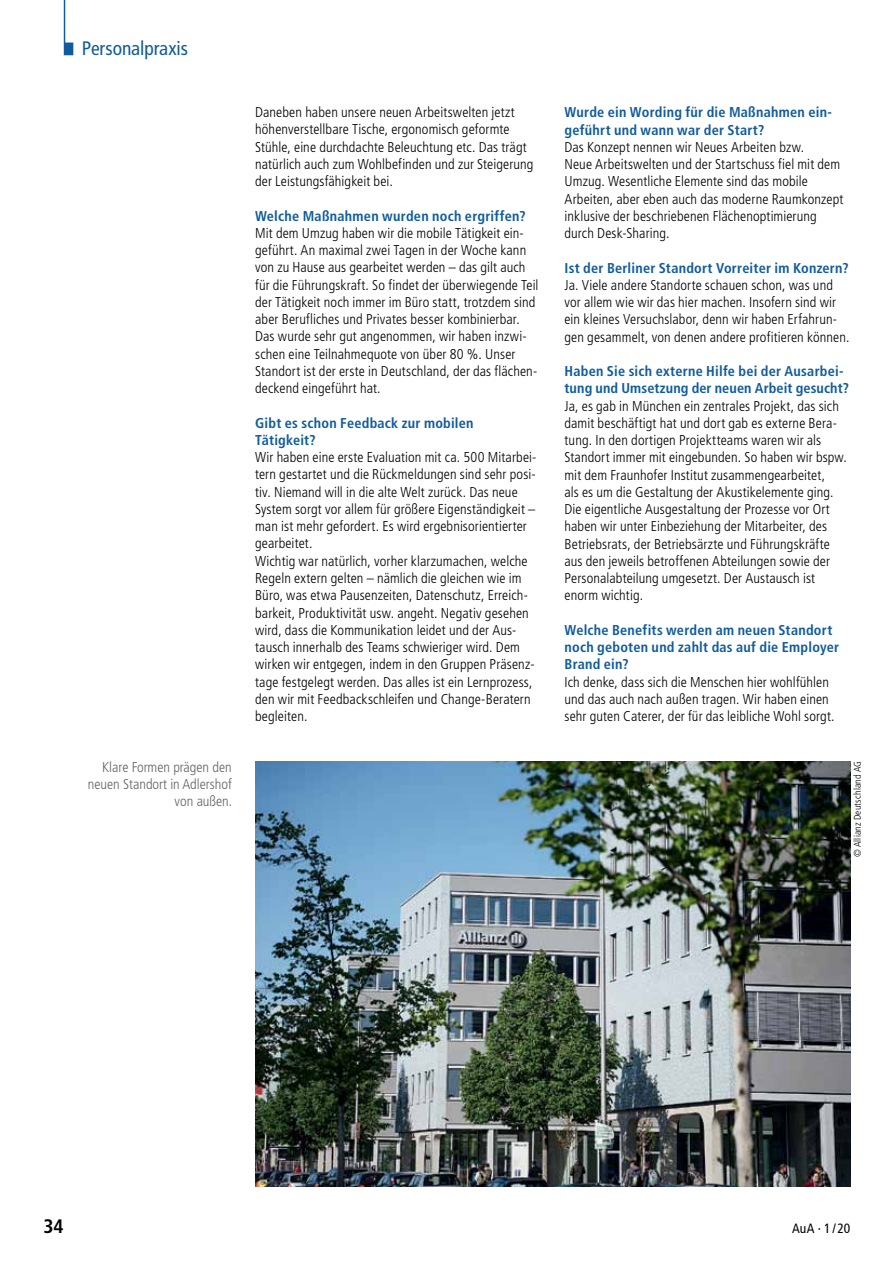
<style>
.page{position:relative;width:893px;height:1263px;background:#fff}
.page>*{position:absolute;margin:0;border:0;box-sizing:border-box;transform-origin:0 0}
.t1{font:condensed 19.5px "Frutiger LT Std";letter-spacing:-.005em;color:#105b9d}
.t2{font:700 condensed 19.5px "Frutiger LT Std";color:#000}
.t3{font:300 condensed 14.25px/17.2px "Frutiger LT Std";letter-spacing:.01em;color:#000}
.t4{font:700 condensed 14.25px/17.2px "Frutiger LT Std";letter-spacing:.015em;color:#105b9d}
.t5{font:300 condensed 14.25px/17.2px "Frutiger LT Std";color:#636466;text-align:right}
.t6{font:condensed 13.5px "Frutiger LT Std";color:#000}
.t7{font:300 condensed 9.75px "Frutiger LT Std";letter-spacing:.015em;color:#000}
</style>
<div class="page">
<svg style="left:64px;top:0;width:9px;height:55px"></svg>
<img style="left:255px;top:761px;width:595px;height:425px">
<h1 class="t1" style="left:82px;top:37px;width:108px">Personalpraxis</h1>
<p class="t3" style="left:255px;top:104px;width:280px">Daneben haben unsere neuen Arbeitswelten jetzt höhenverstellbare Tische, ergonomisch geformte Stühle, eine durchdachte Beleuchtung etc. Das trägt natürlich auch zum Wohlbefinden und zur Steigerung der Leistungsfähigkeit bei.</p>
<p class="t4" style="left:255px;top:207px;width:272px">Welche Maßnahmen wurden noch ergriffen?</p>
<p class="t3" style="left:255px;top:224px;width:285px">Mit dem Umzug haben wir die mobile Tätigkeit ein&shy;geführt. An maximal zwei Tagen in der Woche kann von zu Hause aus gearbeitet werden – das gilt auch für die Führungskraft. So findet der überwiegende Teil der Tätigkeit noch immer im Büro statt, trotzdem sind aber Berufliches und Privates besser kombinierbar.<br>Das wurde sehr gut angenommen, wir haben inzwi&shy;schen eine Teilnahmequote von über 80 %. Unser Standort ist der erste in Deutschland, der das flächen&shy;deckend eingeführt hat.</p>
<p class="t4" style="left:255px;top:414px;width:220px">Gibt es schon Feedback zur mobilen<br>Tätigkeit?</p>
<p class="t3" style="left:255px;top:449px;width:283px">Wir haben eine erste Evaluation mit ca. 500 Mitarbei&shy;tern gestartet und die Rückmeldungen sind sehr posi&shy;tiv. Niemand will in die alte Welt zurück. Das neue System sorgt vor allem für größere Eigenständigkeit – man ist mehr gefordert. Es wird ergebnisorientierter gearbeitet.<br>Wichtig war natürlich, vorher klarzumachen, welche Regeln extern gelten – nämlich die gleichen wie im Büro, was etwa Pausenzeiten, Datenschutz, Erreich&shy;barkeit, Produktivität usw. angeht. Negativ gesehen wird, dass die Kommunikation leidet und der Aus&shy;tausch innerhalb des Teams schwieriger wird. Dem wirken wir entgegen, indem in den Gruppen Präsenz&shy;tage festgelegt werden. Das alles ist ein Lernprozess, den wir mit Feedbackschleifen und Change-Beratern begleiten.</p>
<p class="t4" style="left:564px;top:104px;width:268px">Wurde ein Wording für die Maßnahmen ein&shy;geführt und wann war der Start?</p>
<p class="t3" style="left:564px;top:138px;width:280px">Das Konzept nennen wir Neues Arbeiten bzw.<br>Neue Arbeitswelten und der Startschuss fiel mit dem Umzug. Wesentliche Elemente sind das mobile Arbeiten, aber eben auch das moderne Raumkonzept inklusive der beschriebenen Flächenoptimierung durch Desk-Sharing.</p>
<p class="t4" style="left:564px;top:259px;width:286px">Ist der Berliner Standort Vorreiter im Konzern?</p>
<p class="t3" style="left:564px;top:276px;width:286px">Ja. Viele andere Standorte schauen schon, was und vor allem wie wir das hier machen. Insofern sind wir ein kleines Versuchslabor, denn wir haben Erfahrun&shy;gen gesammelt, von denen andere profitieren können.</p>
<p class="t4" style="left:564px;top:363px;width:286px">Haben Sie sich externe Hilfe bei der Ausarbei&shy;tung und Umsetzung der neuen Arbeit gesucht?</p>
<p class="t3" style="left:564px;top:397px;width:284px">Ja, es gab in München ein zentrales Projekt, das sich damit beschäftigt hat und dort gab es externe Bera&shy;tung. In den dortigen Projektteams waren wir als Standort immer mit eingebunden. So haben wir bspw. mit dem Fraunhofer Institut zusammengearbeitet,<br>als es um die Gestaltung der Akustikelemente ging.<br>Die eigentliche Ausgestaltung der Prozesse vor Ort haben wir unter Einbeziehung der Mitarbeiter, des Betriebsrats, der Betriebsärzte und Führungskräfte aus den jeweils betroffenen Abteilungen sowie der Personalabteilung umgesetzt. Der Austausch ist enorm wichtig.</p>
<p class="t4" style="left:564px;top:621px;width:276px">Welche Benefits werden am neuen Standort noch geboten und zahlt das auf die Employer<br>Brand ein?</p>
<p class="t3" style="left:564px;top:673px;width:272px">Ich denke, dass sich die Menschen hier wohlfühlen und das auch nach außen tragen. Wir haben einen sehr guten Caterer, der für das leibliche Wohl sorgt.</p>
<p class="t5" style="left:88px;top:758px;width:146px">Klare Formen prägen den neuen Standort in Adlershof von außen.</p>
<p class="t7" style="left:852px;top:857px;width:98px;rotate:-90deg">© Allianz Deutschland AG</p>
<h1 class="t2" style="left:44px;top:1215px;width:22px">34</h1>
<p class="t6" style="left:792px;top:1221px;width:60px">AuA · 1/20</p>
</div>
